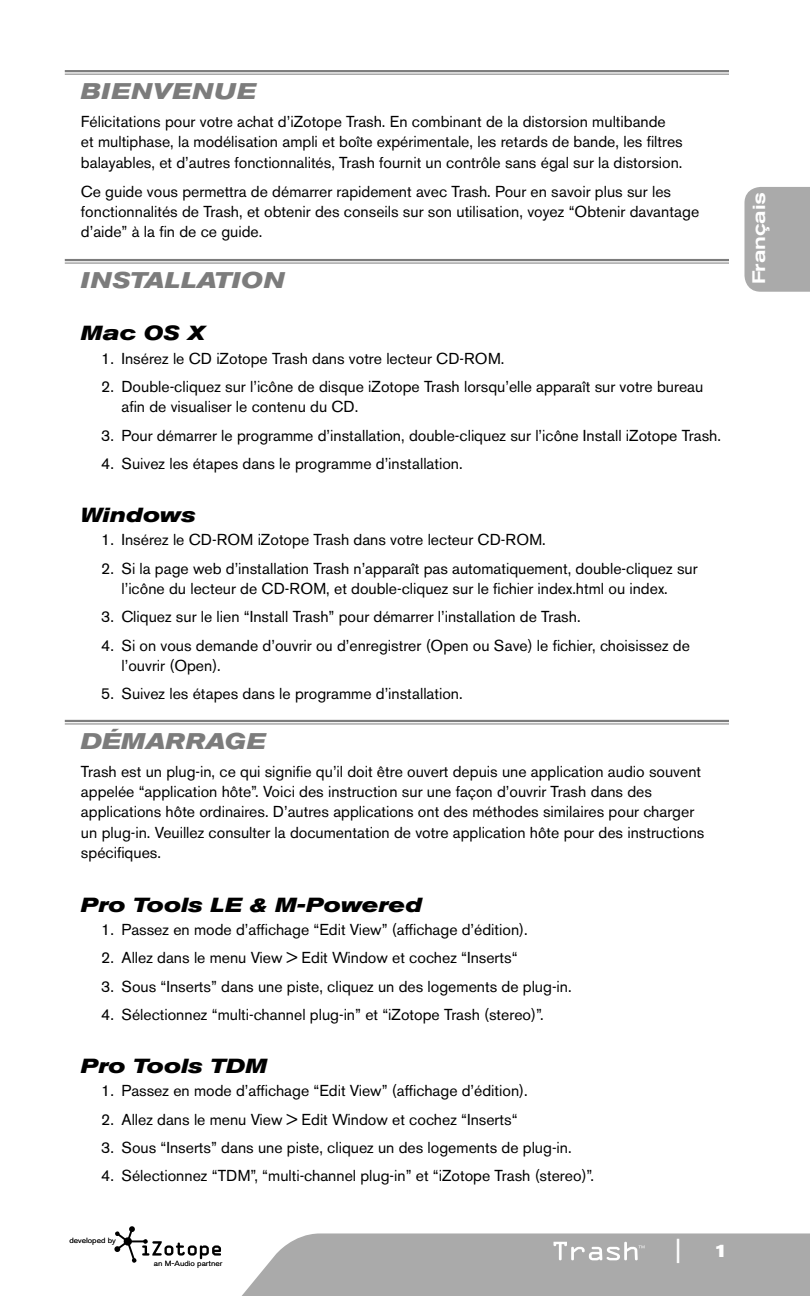
<style>
.page{position:relative;width:810px;height:1296px;background:#fff}
.page>*{position:absolute;margin:0;border:0;box-sizing:border-box;transform-origin:0 0}
.t1{font:italic 700 expanded 24.3px "Akzidenz Grotesk BE";color:#fff;scale:.74 1}
.t2{font:italic 700 expanded 22.5px "Akzidenz Grotesk BE";color:#7c7c7c}
.t3{font:italic 700 expanded 22.5px "Akzidenz Grotesk BE";letter-spacing:.04em;color:#7c7c7c}
.t4{font:italic 700 expanded 20.25px "Akzidenz Grotesk BE";color:#000}
.t5{font:500 expanded 18px "Akzidenz Grotesk BE";color:#fff}
.t6{font:700 expanded 18px "Akzidenz Grotesk BE";color:#fff}
.t7{font:15.75px/20.2px "Akzidenz Grotesk BE";color:#000}
.t8{font:300 7.42px "Akzidenz Grotesk BE";color:#000;scale:1.13 1}
</style>
<div class="page">
<div style="left:744px;top:187px;width:66px;height:105px;background:#aaa"></div>
<svg style="left:115px;top:1226px;width:695px;height:70px"></svg>
<hr style="left:65px;top:70px;width:664px;height:2px;background:#7c7c7c">
<hr style="left:65px;top:74px;width:664px;height:1px;background:#7c7c7c">
<hr style="left:65px;top:259px;width:664px;height:2px;background:#7c7c7c">
<hr style="left:65px;top:263px;width:664px;height:1px;background:#7c7c7c">
<hr style="left:65px;top:720px;width:664px;height:2px;background:#7c7c7c">
<hr style="left:65px;top:724px;width:664px;height:1px;background:#7c7c7c">
<h2 class="t3" style="left:81px;top:77px;width:177px">BIENVENUE</h2>
<p class="t7" style="left:81px;top:112px;width:603px">Félicitations pour votre achat d’iZotope Trash. En combinant de la distorsion multibande<br>et multiphase, la modélisation ampli et boîte expérimentale, les retards de bande, les filtres balayables, et d’autres fonctionnalités, Trash fournit un contrôle sans égal sur la distorsion.</p>
<p class="t7" style="left:81px;top:181px;width:620px">Ce guide vous permettra de démarrer rapidement avec Trash. Pour en savoir plus sur les fonctionnalités de Trash, et obtenir des conseils sur son utilisation, voyez “Obtenir davantage d’aide” à la fin de ce guide.</p>
<h2 class="t2" style="left:81px;top:266px;width:205px">INSTALLATION</h2>
<p class="t4" style="left:81px;top:321px;width:126px">Mac OS X</p>
<p class="t7" style="left:101px;top:348px;width:405px">1. Insérez le CD iZotope Trash dans votre lecteur CD-ROM.</p>
<p class="t7" style="left:121px;top:377px;width:583px;text-indent:-20px">2. Double-cliquez sur l’icône de disque iZotope Trash lorsqu’elle apparaît sur votre bureau afin de visualiser le contenu du CD.</p>
<p class="t7" style="left:101px;top:425px;width:621px">3. Pour démarrer le programme d’installation, double-cliquez sur l’icône Install iZotope Trash.</p>
<p class="t7" style="left:101px;top:454px;width:363px">4. Suivez les étapes dans le programme d’installation.</p>
<p class="t4" style="left:81px;top:502px;width:116px">Windows</p>
<p class="t7" style="left:101px;top:530px;width:446px">1. Insérez le CD-ROM iZotope Trash dans votre lecteur CD-ROM.</p>
<p class="t7" style="left:121px;top:558px;width:578px;text-indent:-20px">2. Si la page web d’installation Trash n’apparaît pas automatiquement, double-cliquez sur l’icône du lecteur de CD-ROM, et double-cliquez sur le fichier index.html ou index.</p>
<p class="t7" style="left:101px;top:607px;width:481px">3. Cliquez sur le lien “Install Trash” pour démarrer l’installation de Trash.</p>
<p class="t7" style="left:121px;top:635px;width:570px;text-indent:-20px">4. Si on vous demande d’ouvrir ou d’enregistrer (Open ou Save) le fichier, choisissez de l’ouvrir (Open).</p>
<p class="t7" style="left:101px;top:684px;width:363px">5. Suivez les étapes dans le programme d’installation.</p>
<h2 class="t2" style="left:81px;top:727px;width:186px">DÉMARRAGE</h2>
<p class="t7" style="left:81px;top:761px;width:625px">Trash est un plug-in, ce qui signifie qu’il doit être ouvert depuis une application audio souvent appelée “application hôte”. Voici des instruction sur une façon d’ouvrir Trash dans des applications hôte ordinaires. D’autres applications ont des méthodes similaires pour charger un plug-in. Veuillez consulter la documentation de votre application hôte pour des instructions spécifiques.</p>
<p class="t4" style="left:81px;top:892px;width:343px">Pro Tools LE &amp; M-Powered</p>
<p class="t7" style="left:101px;top:919px;width:428px">1. Passez en mode d’affichage “Edit View” (affichage d’édition).</p>
<p class="t7" style="left:101px;top:948px;width:418px">2. Allez dans le menu View &gt; Edit Window et cochez “Inserts“</p>
<p class="t7" style="left:101px;top:976px;width:472px">3. Sous “Inserts” dans une piste, cliquez un des logements de plug-in.</p>
<p class="t7" style="left:101px;top:1004px;width:444px">4. Sélectionnez “multi-channel plug-in” et “iZotope Trash (stereo)”.</p>
<p class="t4" style="left:81px;top:1053px;width:188px">Pro Tools TDM</p>
<p class="t7" style="left:101px;top:1081px;width:428px">1. Passez en mode d’affichage “Edit View” (affichage d’édition).</p>
<p class="t7" style="left:101px;top:1109px;width:418px">2. Allez dans le menu View &gt; Edit Window et cochez “Inserts“</p>
<p class="t7" style="left:101px;top:1137px;width:472px">3. Sous “Inserts” dans une piste, cliquez un des logements de plug-in.</p>
<p class="t7" style="left:101px;top:1166px;width:494px">4. Sélectionnez “TDM”, “multi-channel plug-in” et “iZotope Trash (stereo)”.</p>
<p class="t8" style="left:69px;top:1236px;width:43px">developed by</p>
<p class="t8" style="left:154px;top:1259px;width:62px">an M-Audio partner</p>
<h1 class="t1" style="left:676px;top:1234px;width:7px">|</h1>
<p class="t6" style="left:714px;top:1241px;width:17px">1</p>
<p class="t5" style="left:748px;top:284px;width:94px;rotate:-90deg">Français</p>
</div>
